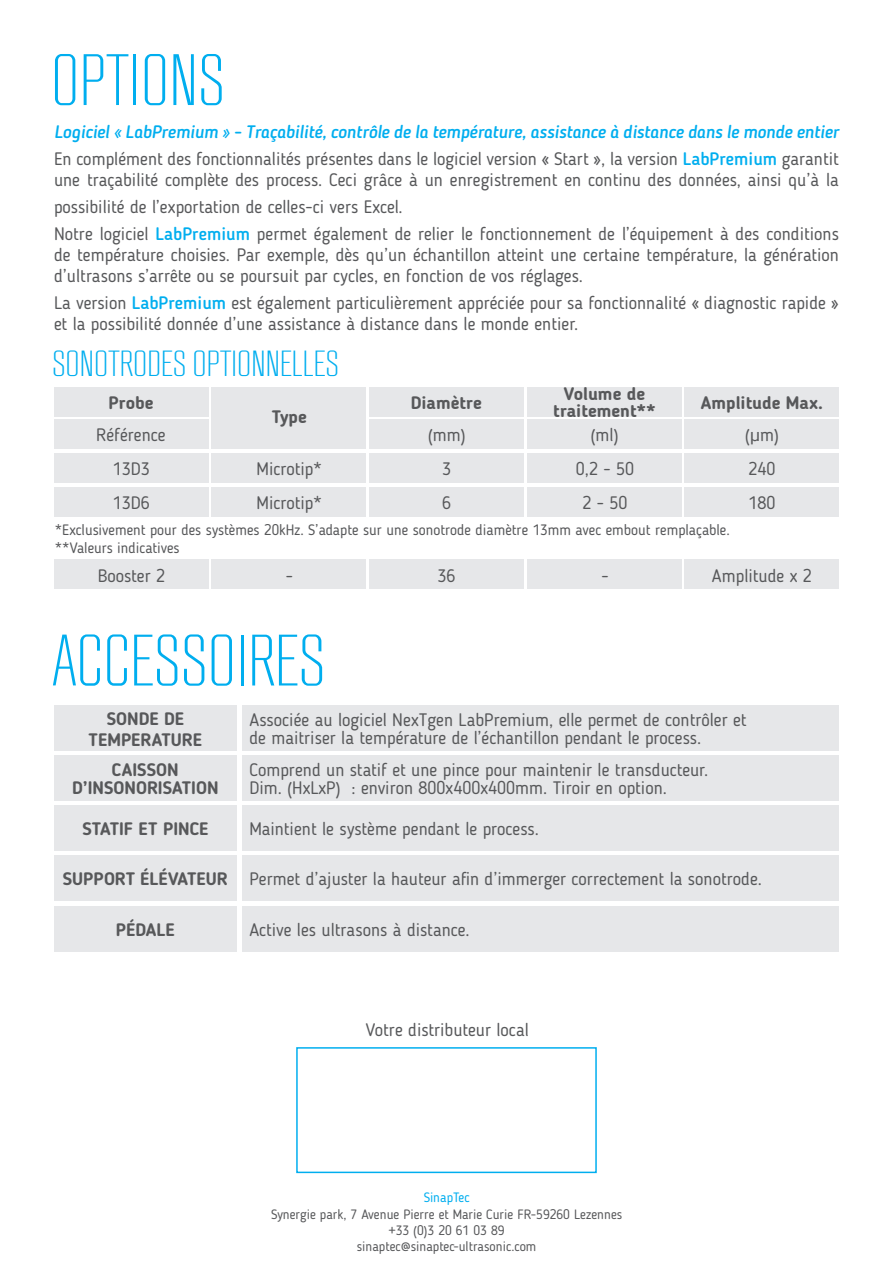
<style>
.page{position:relative;width:893px;height:1263px;background:#fff}
.page>*{position:absolute;margin:0;border:0;box-sizing:border-box;transform-origin:0 0}
.t1{font:300 72px "RB No 2";color:#00aeef}
.t2{font:300 36px "RB No 2";color:#00aeef}
.t3{font:18px/21px "Blogger Sans";color:#57585a}
.t4{font:700 18px/21.6px "Blogger Sans";color:#57585a;text-align:center}
.t5{font:italic 500 18px "Blogger Sans";letter-spacing:-.01em;color:#00aeef}
.t6{font:15px "Blogger Sans";color:#57585a}
.t7{font:13.5px "Blogger Sans";color:#57585a}
.t8{font:13.5px "Blogger Sans";color:#00aeef}
.s1{font-weight:500;color:#00aeef}
.s2{font-family:"Verdana";font-size:16.5px}
</style>
<div class="page">
<div style="left:242px;top:705px;width:597px;height:45px;background:#e6e7e9"></div>
<div style="left:242px;top:755px;width:597px;height:46px;background:#e6e7e9"></div>
<div style="left:242px;top:805px;width:597px;height:46px;background:#e6e7e9"></div>
<div style="left:242px;top:855px;width:597px;height:46px;background:#e6e7e9"></div>
<div style="left:242px;top:906px;width:597px;height:45px;background:#e6e7e9"></div>
<div style="left:54px;top:705px;width:183px;height:45px;background:#e6e7e9"></div>
<div style="left:54px;top:755px;width:183px;height:46px;background:#e6e7e9"></div>
<div style="left:54px;top:805px;width:183px;height:46px;background:#e6e7e9"></div>
<div style="left:54px;top:855px;width:183px;height:46px;background:#e6e7e9"></div>
<div style="left:54px;top:906px;width:183px;height:45px;background:#e6e7e9"></div>
<div style="left:296px;top:1047px;width:301px;height:126px;border:2px solid #00aeef"></div>
<div style="left:54px;top:487px;width:154px;height:30px;background:#e6e7e9"></div>
<div style="left:54px;top:453px;width:154px;height:30px;background:#e6e7e9"></div>
<div style="left:54px;top:387px;width:154px;height:30px;background:#e6e7e9"></div>
<div style="left:54px;top:419px;width:154px;height:30px;background:#e6e7e9"></div>
<div style="left:212px;top:487px;width:154px;height:30px;background:#e6e7e9"></div>
<div style="left:212px;top:453px;width:154px;height:30px;background:#e6e7e9"></div>
<div style="left:212px;top:387px;width:154px;height:62px;background:#e6e7e9"></div>
<div style="left:370px;top:487px;width:154px;height:30px;background:#e6e7e9"></div>
<div style="left:370px;top:453px;width:154px;height:30px;background:#e6e7e9"></div>
<div style="left:370px;top:387px;width:154px;height:30px;background:#e6e7e9"></div>
<div style="left:370px;top:419px;width:154px;height:30px;background:#e6e7e9"></div>
<div style="left:528px;top:487px;width:154px;height:30px;background:#e6e7e9"></div>
<div style="left:528px;top:453px;width:154px;height:30px;background:#e6e7e9"></div>
<div style="left:528px;top:387px;width:154px;height:30px;background:#e6e7e9"></div>
<div style="left:528px;top:419px;width:154px;height:30px;background:#e6e7e9"></div>
<div style="left:685px;top:487px;width:154px;height:30px;background:#e6e7e9"></div>
<div style="left:685px;top:453px;width:154px;height:30px;background:#e6e7e9"></div>
<div style="left:685px;top:387px;width:154px;height:30px;background:#e6e7e9"></div>
<div style="left:685px;top:419px;width:154px;height:30px;background:#e6e7e9"></div>
<div style="left:54px;top:559px;width:154px;height:30px;background:#e6e7e9"></div>
<div style="left:212px;top:559px;width:154px;height:30px;background:#e6e7e9"></div>
<div style="left:370px;top:559px;width:154px;height:30px;background:#e6e7e9"></div>
<div style="left:528px;top:559px;width:154px;height:30px;background:#e6e7e9"></div>
<div style="left:685px;top:559px;width:154px;height:30px;background:#e6e7e9"></div>
<p class="t1" style="left:51px;top:41px;width:175px">OPTIONS</p>
<p class="t5" style="left:54px;top:121px;width:786px">Logiciel « LabPremium » - Traçabilité, contrôle de la température, assistance à distance dans le monde entier</p>
<p class="t3" style="left:54px;top:148px;width:786px">En complément des fonctionnalités présentes dans le logiciel version « Start », la version <span class="s1">LabPremium</span> garantit une traçabilité complète des process. Ceci grâce à un enregistrement en continu des données, ainsi qu’à la</p>
<p class="t3" style="left:54px;top:196px;width:350px">possibilité de l’exportation de celles-ci vers Excel.</p>
<p class="t3" style="left:54px;top:223px;width:786px;text-align:justify">Notre logiciel <span class="s1">LabPremium</span> permet également de relier le fonctionnement de l’équipement à des conditions de température choisies. Par exemple, dès qu’un échantillon atteint une certaine température, la génération d’ultrasons s’arrête ou se poursuit par cycles, en fonction de vos réglages.</p>
<p class="t3" style="left:54px;top:292px;width:786px">La version <span class="s1">LabPremium</span> est également particulièrement appréciée pour sa fonctionnalité « diagnostic rapide » et la possibilité donnée d’une assistance à distance dans le monde entier.</p>
<p class="t2" style="left:52px;top:344px;width:288px">SONOTRODES OPTIONNELLES</p>
<p class="t4" style="left:109px;top:392px;width:46px">Probe</p>
<p class="t4" style="left:411px;top:392px;width:72px">Diamètre</p>
<p class="t4" style="left:553px;top:385px;width:104px;line-height:16.5px">Volume de traitement**</p>
<p class="t4" style="left:701px;top:392px;width:124px">Amplitude Max.</p>
<p class="t3" style="left:96px;top:424px;width:71px">Référence</p>
<p class="t3" style="left:428px;top:424px;width:39px">(mm)</p>
<p class="t3" style="left:590px;top:424px;width:30px">(ml)</p>
<p class="t3" style="left:745px;top:424px;width:36px">(<span class="s2">μ</span>m)</p>
<p class="t4" style="left:272px;top:406px;width:37px">Type</p>
<p class="t3" style="left:113px;top:458px;width:38px">13D3</p>
<p class="t3" style="left:256px;top:458px;width:67px">Microtip*</p>
<p class="t3" style="left:442px;top:458px;width:10px">3</p>
<p class="t3" style="left:576px;top:458px;width:60px">0,2 - 50</p>
<p class="t3" style="left:748px;top:458px;width:28px">240</p>
<p class="t3" style="left:113px;top:492px;width:38px">13D6</p>
<p class="t3" style="left:256px;top:492px;width:67px">Microtip*</p>
<p class="t3" style="left:442px;top:492px;width:10px">6</p>
<p class="t3" style="left:582px;top:492px;width:46px">2-50</p>
<p class="t3" style="left:748px;top:492px;width:28px">180</p>
<p class="t6" style="left:55px;top:521px;width:676px">*Exclusivement pour des systèmes 20kHz. S’adapte sur une sonotrode diamètre 13mm avec embout remplaçable.</p>
<p class="t6" style="left:55px;top:539px;width:126px">**Valeurs indicatives</p>
<p class="t3" style="left:286px;top:565px;width:9px">-</p>
<p class="t3" style="left:438px;top:565px;width:19px">36</p>
<p class="t3" style="left:601px;top:565px;width:9px">-</p>
<p class="t3" style="left:712px;top:565px;width:101px">Amplitude x 2</p>
<p class="t3" style="left:98px;top:565px;width:69px">Booster 2</p>
<p class="t1" style="left:51px;top:622px;width:276px">ACCESSOIRES</p>
<p class="t4" style="left:89px;top:707px;width:115px">SONDE DE<br>TEMPERATURE</p>
<p class="t4" style="left:72px;top:760px;width:148px;line-height:18px">CAISSON<br>D’INSONORISATION</p>
<p class="t4" style="left:82px;top:818px;width:127px">STATIF ET PINCE</p>
<p class="t4" style="left:63px;top:868px;width:167px">SUPPORT ÉLÉVATEUR</p>
<p class="t4" style="left:116px;top:918px;width:61px">PÉDALE</p>
<p class="t3" style="left:249px;top:711px;width:499px;line-height:18px">Associée au logiciel NexTgen LabPremium, elle permet de contrôler et de maitriser la température de l’échantillon pendant le process.</p>
<p class="t3" style="left:249px;top:759px;width:460px">Comprend un statif et une pince pour maintenir le transducteur.</p>
<p class="t3" style="left:249px;top:777px;width:419px">Dim. (HxLxP) : environ 800x400x400mm. Tiroir en option.</p>
<p class="t3" style="left:249px;top:818px;width:291px">Maintient le système pendant le process.</p>
<p class="t3" style="left:249px;top:868px;width:514px">Permet d’ajuster la hauteur afin d’immerger correctement la sonotrode.</p>
<p class="t3" style="left:249px;top:919px;width:222px">Active les ultrasons à distance.</p>
<p class="t3" style="left:366px;top:1019px;width:164px">Votre distributeur local</p>
<p class="t8" style="left:424px;top:1189px;width:48px">SinapTec</p>
<p class="t7" style="left:271px;top:1206px;width:353px">Synergie park, 7 Avenue Pierre et Marie Curie FR-59260 Lezennes</p>
<p class="t7" style="left:389px;top:1222px;width:117px">+33 (0)3 20 61 03 89</p>
<p class="t7" style="left:357px;top:1238px;width:181px">sinaptec@sinaptec-ultrasonic.com</p>
</div>
